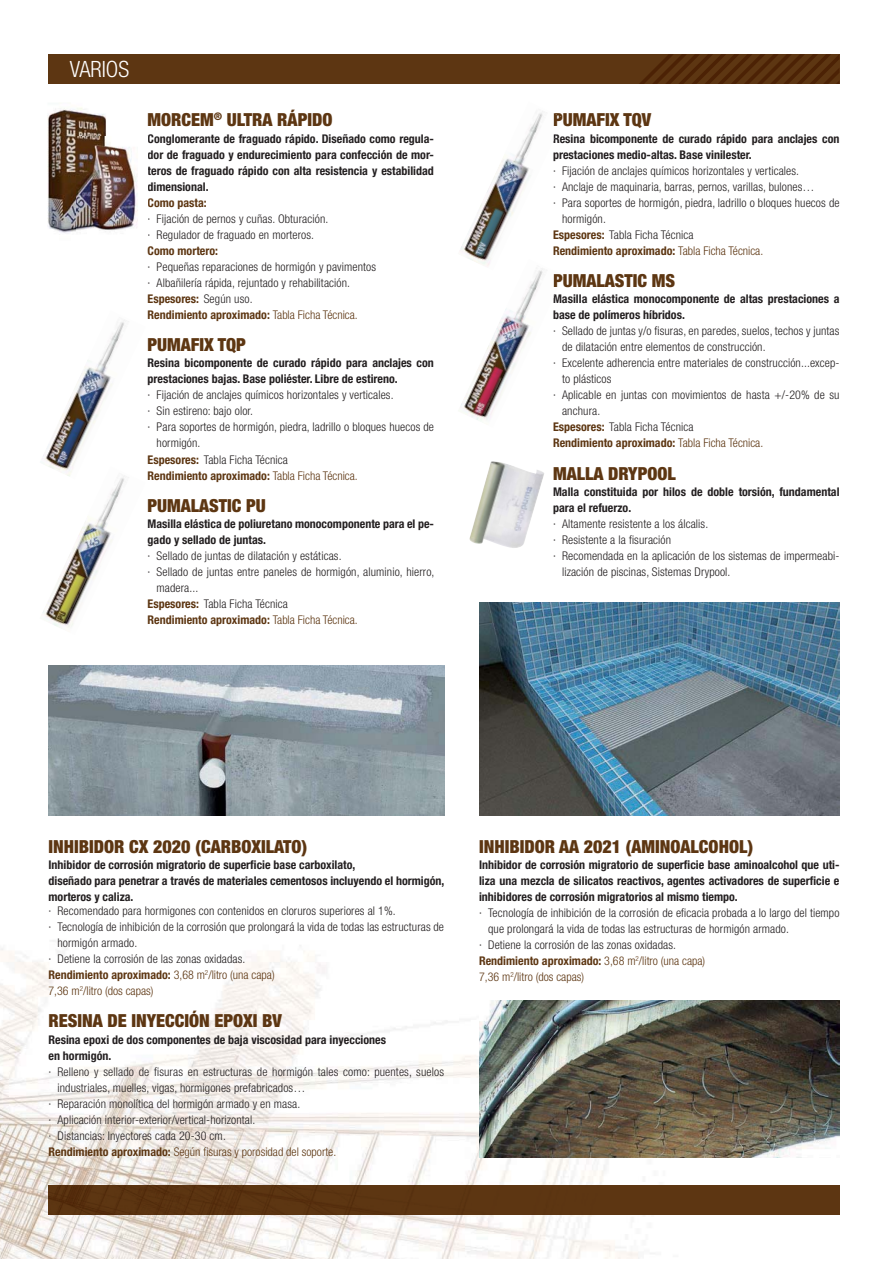
<style>
.page{position:relative;width:893px;height:1263px;background:#fff}
.page>*{position:absolute;margin:0;border:0;box-sizing:border-box;transform-origin:0 0}
.t1{font:300 condensed 22.5px "Helvetica Neue LT Std";color:#fff}
.t2{font:900 condensed 18px "Helvetica Neue LT Std";color:#5d3612}
.t3{font:300 condensed 12px/16px "Helvetica Neue LT Std";letter-spacing:.01em;color:#231f20}
.t4{font:700 condensed 12px/16px "Helvetica Neue LT Std";color:#231f20}
.t5{font:700 condensed 12px "Helvetica Neue LT Std";color:#5d3612}
.t6{font:300 condensed 12px "Helvetica Neue LT Std";color:#5d3612}
.s1{font-weight:700;color:#5d3612}
.s2{color:#5d3612}
.s3{font-weight:300}
.s4{color:#1c181c}
.s5{font-weight:700}
</style>
<div class="page">
<img style="left:0;top:940px;width:840px;height:318px">
<div style="left:48px;top:1185px;width:791px;height:30px;background:#5d3612"></div>
<div style="left:48px;top:54px;width:791px;height:30px;background:#5d3612"></div>
<svg style="left:639px;top:54px;width:200px;height:30px"></svg>
<img style="left:48px;top:666px;width:396px;height:149px">
<img style="left:479px;top:603px;width:360px;height:212px">
<img style="left:479px;top:1000px;width:360px;height:158px">
<img style="left:47px;top:107px;width:59px;height:126px">
<img style="left:76px;top:136px;width:62px;height:97px">
<img style="left:460px;top:271px;width:83px;height:149px">
<img style="left:42px;top:479px;width:83px;height:149px">
<img style="left:460px;top:111px;width:83px;height:160px">
<img style="left:42px;top:320px;width:83px;height:159px">
<img style="left:469px;top:461px;width:75px;height:87px">
<h1 class="t1" style="left:70px;top:61px;width:61px">VARIOS</h1>
<h2 class="t2" style="left:148px;top:110px;width:186px">MORCEM<sup>®</sup> ULTRA RÁPIDO</h2>
<p class="t4" style="left:148px;top:131px;width:288px;text-align:justify">Conglomerante de fraguado rápido. Diseñado como regula&shy;dor de fraguado y endurecimiento para confección de mor&shy;teros de fraguado rápido con alta resistencia y estabilidad dimensional.</p>
<p class="t5" style="left:148px;top:198px;width:61px">Como pasta:</p>
<p class="t3" style="left:148px;top:212px;width:182px">· Fijación de pernos y cuñas. Obturación. · Regulador de fraguado en morteros.</p>
<p class="t5" style="left:148px;top:246px;width:72px">Como mortero:</p>
<p class="t3" style="left:148px;top:260px;width:230px">· Pequeñas reparaciones de hormigón y pavimentos · Albañilería rápida, rejuntado y rehabilitación.<br><span class="s1">Espesores:</span> Según uso.<br><span class="s1">Rendimiento aproximado:</span> <span class="s2">Tabla Ficha Técnica.</span></p>
<h2 class="t2" style="left:148px;top:334px;width:100px">PUMAFIX TQP</h2>
<p class="t4" style="left:148px;top:356px;width:288px">Resina bicomponente de curado rápido para anclajes con prestaciones bajas. Base poliéster. Libre de estireno.</p>
<p class="t3" style="left:148px;top:388px;width:248px">· Fijación de anclajes químicos horizontales y verticales.</p>
<p class="t3" style="left:148px;top:404px;width:107px">· Sin estireno: bajo olor.</p>
<p class="t3" style="left:148px;top:420px;width:288px">· Para soportes de hormigón, piedra, ladrillo o bloques huecos de</p>
<p class="t3" style="left:157px;top:436px;width:45px">hormigón.</p>
<p class="t3" style="left:148px;top:452px;width:142px"><span class="s1">Espesores:</span> Tabla Ficha Técnica</p>
<p class="t5" style="left:148px;top:471px;width:212px">Rendimiento aproximado: <span class="s3">Tabla Ficha Técnica.</span></p>
<h2 class="t2" style="left:148px;top:495px;width:120px">PUMALASTIC PU</h2>
<p class="t4" style="left:148px;top:516px;width:288px">Masilla elástica de poliuretano monocomponente para el pe&shy;gado y sellado de juntas.</p>
<p class="t3" style="left:148px;top:549px;width:195px">· Sellado de juntas de dilatación y estáticas.</p>
<p class="t3" style="left:148px;top:565px;width:288px">· Sellado de juntas entre paneles de hormigón, aluminio, hierro,</p>
<p class="t3" style="left:157px;top:581px;width:43px">madera...</p>
<p class="t3" style="left:148px;top:597px;width:142px"><span class="s1">Espesores:</span> Tabla Ficha Técnica</p>
<p class="t5" style="left:148px;top:615px;width:212px">Rendimiento aproximado: <span class="s3">Tabla Ficha Técnica.</span></p>
<h2 class="t2" style="left:553px;top:110px;width:100px">PUMAFIX TQV</h2>
<p class="t4" style="left:553px;top:131px;width:288px"><span class="s4">R</span>esina bicomponente de curado rápido para anclajes con prestaciones medio-altas. Base vinilester.</p>
<p class="t3" style="left:553px;top:163px;width:248px">· Fijación de anclajes químicos horizontales y verticales.</p>
<p class="t3" style="left:553px;top:179px;width:263px">· Anclaje de maquinaria, barras, pernos, varillas, bulones…</p>
<p class="t3" style="left:553px;top:195px;width:288px">· Para soportes de hormigón, piedra, ladrillo o bloques huecos de</p>
<p class="t3" style="left:562px;top:212px;width:45px">hormigón.</p>
<p class="t3" style="left:553px;top:228px;width:142px"><span class="s1">Espesores:</span> Tabla Ficha Técnica</p>
<p class="t5" style="left:553px;top:246px;width:212px">Rendimiento aproximado: <span class="s3">Tabla Ficha Técnica.</span></p>
<h2 class="t2" style="left:553px;top:270px;width:123px">PUMALASTIC MS</h2>
<p class="t4" style="left:553px;top:292px;width:288px"><span class="s4">M</span>asilla elástica monocomponente de altas prestaciones a base de polímeros híbridos.</p>
<p class="t3" style="left:553px;top:324px;width:288px">· Sellado de juntas y/o fisuras, en paredes, suelos, techos y juntas</p>
<p class="t3" style="left:562px;top:340px;width:205px">de dilatación entre elementos de construcción.</p>
<p class="t3" style="left:553px;top:356px;width:288px">· Excelente adherencia entre materiales de construcción...excep-</p>
<p class="t3" style="left:562px;top:372px;width:51px">to plásticos</p>
<p class="t3" style="left:553px;top:388px;width:288px">· Aplicable en juntas con movimientos de hasta +/-20% de su</p>
<p class="t3" style="left:562px;top:404px;width:40px">anchura.</p>
<p class="t3" style="left:553px;top:420px;width:142px"><span class="s1">Espesores:</span> Tabla Ficha Técnica</p>
<p class="t5" style="left:553px;top:439px;width:212px">Rendimiento aproximado: <span class="s3">Tabla Ficha Técnica.</span></p>
<h2 class="t2" style="left:553px;top:463px;width:124px">MALLA DRYPOOL</h2>
<p class="t4" style="left:553px;top:484px;width:288px">Malla constituida por hilos de doble torsión, fundamental para el refuerzo.</p>
<p class="t3" style="left:553px;top:516px;width:157px">· Altamente resistente a los álcalis.</p>
<p class="t3" style="left:553px;top:533px;width:120px">· Resistente a la fisuración</p>
<p class="t3" style="left:553px;top:549px;width:288px">· Recomendada en la aplicación de los sistemas de impermeabi-</p>
<p class="t3" style="left:562px;top:565px;width:170px">lización de piscinas, Sistemas Drypool.</p>
<h2 class="t2" style="left:48px;top:836px;width:260px">INHIBIDOR CX 2020 (CARBOXILATO)</h2>
<p class="t4" style="left:48px;top:857px;width:397px">Inhibidor de corrosión migratorio de superficie base carboxilato,<br>diseñado para penetrar a través de materiales cementosos incluyendo el hormigón, morteros y caliza.</p>
<p class="t3" style="left:48px;top:904px;width:349px">· Recomendado para hormigones con contenidos en cloruros superiores al 1%.</p>
<p class="t3" style="left:48px;top:920px;width:397px">· Tecnología de inhibición de la corrosión que prolongará la vida de todas las estructuras de</p>
<p class="t3" style="left:57px;top:936px;width:81px">hormigón armado.</p>
<p class="t3" style="left:48px;top:952px;width:199px">· Detiene la corrosión de las zonas oxidadas.</p>
<p class="t5" style="left:48px;top:971px;width:228px">Rendimiento aproximado: <span class="s3">3,68 m</span><sup>2</sup><span class="s3">/litro (una capa)</span></p>
<p class="t6" style="left:48px;top:987px;width:107px">7,36 m<sup>2</sup>/litro (dos capas)</p>
<h2 class="t2" style="left:48px;top:1011px;width:235px">RESINA DE INYECCIÓN EPOXI BV</h2>
<p class="t4" style="left:48px;top:1032px;width:339px">Resina epoxi de dos componentes de baja viscosidad para inyecciones en hormigón.</p>
<p class="t3" style="left:48px;top:1064px;width:397px">· Relleno y sellado de fisuras en estructuras de hormigón tales como: puentes, suelos</p>
<p class="t3" style="left:57px;top:1080px;width:249px">industriales, muelles, vigas, hormigones prefabricados…</p>
<p class="t3" style="left:48px;top:1097px;width:253px">· Reparación monolítica del hormigón armado y en masa.</p>
<p class="t3" style="left:48px;top:1113px;width:208px">· Aplicación interior-exterior/vertical-horizontal.</p>
<p class="t3" style="left:48px;top:1129px;width:179px">· Distancias: Inyectores cada 20-30 cm.</p>
<p class="t6" style="left:48px;top:1147px;width:289px"><span class="s5">Rendimiento aproximado:</span> Según fisuras y porosidad del soporte.</p>
<h2 class="t2" style="left:479px;top:836px;width:275px">INHIBIDOR AA 2021 (AMINOALCOHOL)</h2>
<p class="t4" style="left:479px;top:857px;width:362px;text-align:justify">Inhibidor de corrosión migratorio de superficie base aminoalcohol que uti&shy;liza una mezcla de silicatos reactivos, agentes activadores de superficie e inhibidores de corrosión migratorios al mismo tiempo.</p>
<p class="t3" style="left:479px;top:906px;width:362px">· Tecnología de inhibición de la corrosión de eficacia probada a lo largo del tiempo</p>
<p class="t3" style="left:488px;top:922px;width:302px">que prolongará la vida de todas las estructuras de hormigón armado.</p>
<p class="t3" style="left:479px;top:938px;width:199px">· Detiene la corrosión de las zonas oxidadas.</p>
<p class="t5" style="left:479px;top:956px;width:228px">Rendimiento aproximado: <span class="s3">3,68 m</span><sup>2</sup><span class="s3">/litro (una capa)</span></p>
<p class="t6" style="left:479px;top:972px;width:107px">7,36 m<sup>2</sup>/litro (dos capas)</p>
</div>
